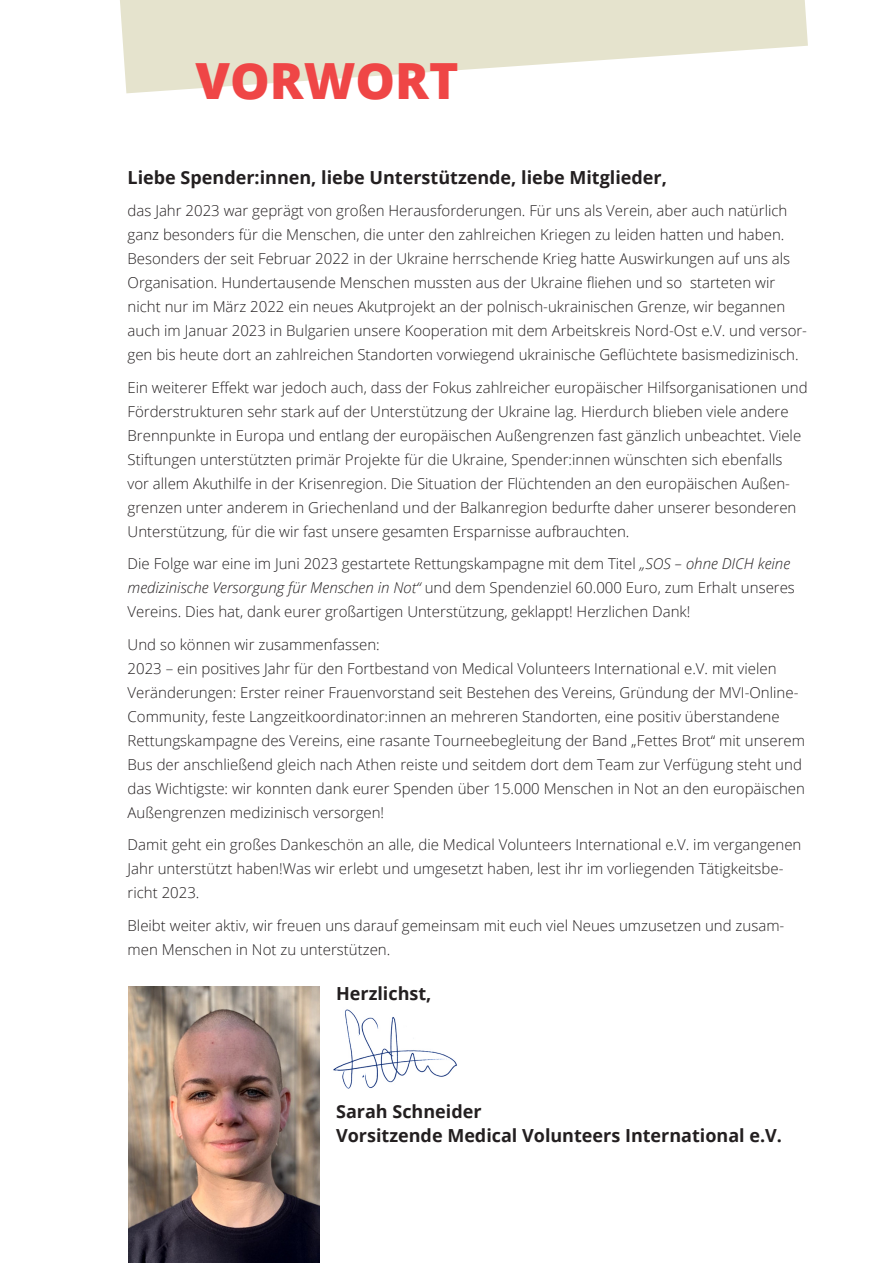
<style>
.page{position:relative;width:893px;height:1263px;background:#fff}
.page>*{position:absolute;margin:0;border:0;box-sizing:border-box;transform-origin:0 0}
.t1{font:800 49.8px "Open Sans";color:#ef4646}
.t2{font:700 18px/24px "Open Sans";color:#231f20}
.t3{font:300 15px/24px "Open Sans";color:#231f20}
.s1{font-style:italic}
</style>
<div class="page">
<img style="left:333px;top:1009px;width:124px;height:80px">
<svg style="left:120px;top:0;width:688px;height:93px;fill:#e5e3cd"></svg>
<img style="left:129px;top:986px;width:190px;height:277px">
<h1 class="t1" style="left:196px;top:43px;width:264px">VORWORT</h1>
<p class="t2" style="left:128px;top:165px;width:541px">Liebe Spender:innen, liebe Unterstützende, liebe Mitglieder,</p>
<p class="t3" style="left:128px;top:199px;width:681px">das Jahr 2023 war geprägt von großen Herausforderungen. Für uns als Verein, aber auch natürlich ganz besonders für die Menschen, die unter den zahlreichen Kriegen zu leiden hatten und haben.<br>Besonders der seit Februar 2022 in der Ukraine herrschende Krieg hatte Auswirkungen auf uns als Organisation. Hundertausende Menschen mussten aus der Ukraine fliehen und so starteten wir nicht nur im März 2022 ein neues Akutprojekt an der polnisch-ukrainischen Grenze, wir begannen auch im Januar 2023 in Bulgarien unsere Kooperation mit dem Arbeitskreis Nord-Ost e.V. und versor&shy;gen bis heute dort an zahlreichen Standorten vorwiegend ukrainische Geflüchtete basismedizinisch.</p>
<p class="t3" style="left:128px;top:375px;width:682px">Ein weiterer Effekt war jedoch auch, dass der Fokus zahlreicher europäischer Hilfsorganisationen und Förderstrukturen sehr stark auf der Unterstützung der Ukraine lag. Hierdurch blieben viele andere Brennpunkte in Europa und entlang der europäischen Außengrenzen fast gänzlich unbeachtet. Viele Stiftungen unterstützten primär Projekte für die Ukraine, Spender:innen wünschten sich ebenfalls vor allem Akuthilfe in der Krisenregion. Die Situation der Flüchtenden an den europäischen Außen&shy;grenzen unter anderem in Griechenland und der Balkanregion bedurfte daher unserer besonderen Unterstützung, für die wir fast unsere gesamten Ersparnisse aufbrauchten.</p>
<p class="t3" style="left:128px;top:552px;width:669px">Die Folge war eine im Juni 2023 gestartete Rettungskampagne mit dem Titel <span class="s1">„SOS – ohne DICH keine medizinische Versorgung für Menschen in Not“</span> und dem Spendenziel 60.000 Euro, zum Erhalt unseres<br>Vereins. Dies hat, dank eurer großartigen Unterstützung, geklappt! Herzlichen Dank!</p>
<p class="t3" style="left:128px;top:632px;width:679px">Und so können wir zusammenfassen:<br>2023 – ein positives Jahr für den Fortbestand von Medical Volunteers International e.V. mit vielen Veränderungen: Erster reiner Frauenvorstand seit Bestehen des Vereins, Gründung der MVI-Online-Community, feste Langzeitkoordinator:innen an mehreren Standorten, eine positiv überstandene Rettungskampagne des Vereins, eine rasante Tourneebegleitung der Band „Fettes Brot“ mit unserem Bus der anschließend gleich nach Athen reiste und seitdem dort dem Team zur Verfügung steht und das Wichtigste: wir konnten dank eurer Spenden über 15.000 Menschen in Not an den europäischen Außengrenzen medizinisch versorgen!</p>
<p class="t3" style="left:128px;top:833px;width:675px">Damit geht ein großes Dankeschön an alle, die Medical Volunteers International e.V. im vergangenen<br>Jahr unterstützt haben!Was wir erlebt und umgesetzt haben, lest ihr im vorliegenden Tätigkeitsbe&shy;richt 2023.</p>
<p class="t3" style="left:128px;top:913px;width:658px">Bleibt weiter aktiv, wir freuen uns darauf gemeinsam mit euch viel Neues umzusetzen und zusam&shy;men Menschen in Not zu unterstützen.</p>
<p class="t2" style="left:336px;top:981px;width:97px">Herzlichst,</p>
<p class="t2" style="left:336px;top:1098px;width:447px">Sarah Schneider<br>Vorsitzende Medical Volunteers International e.V.</p>
</div>
